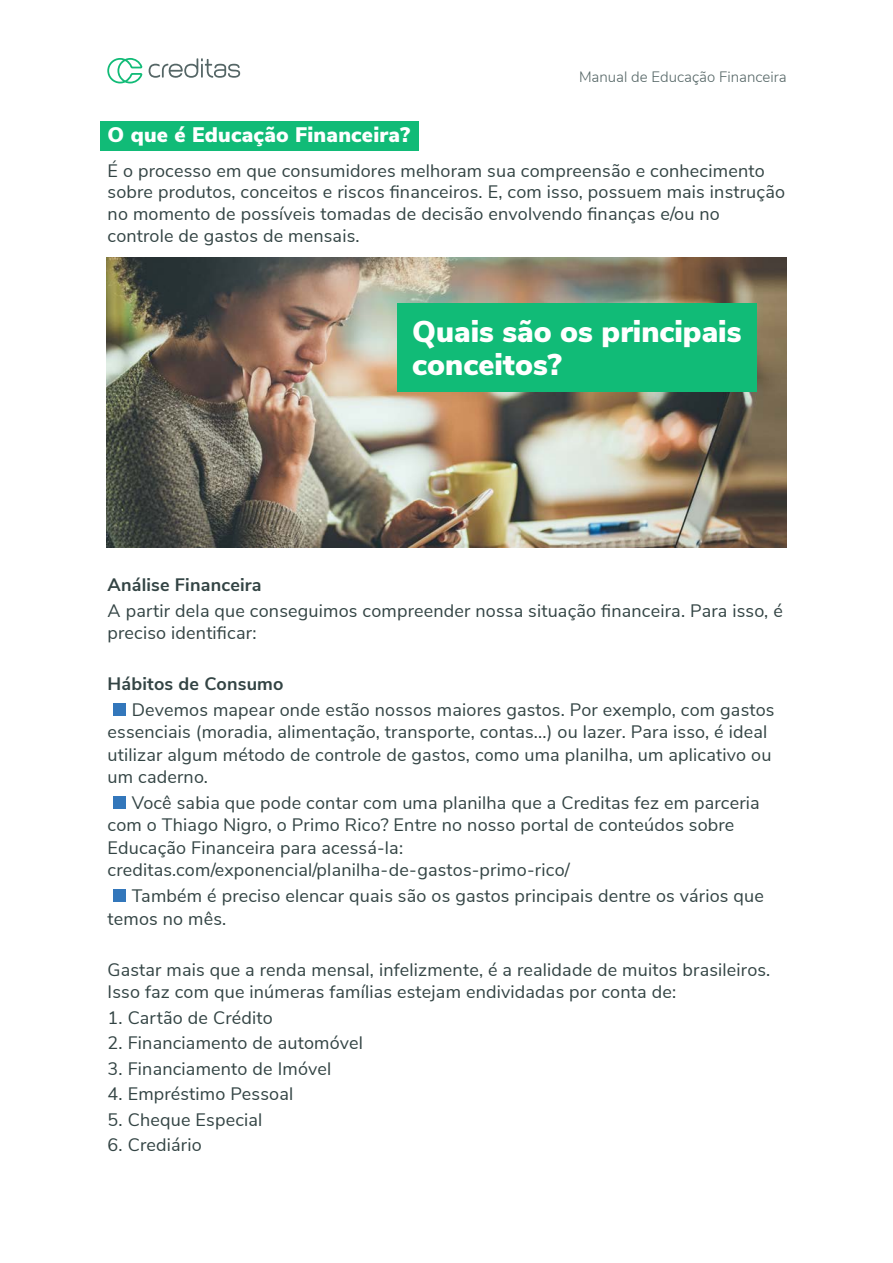
<style>
.page{position:relative;width:893px;height:1263px;background:#fff}
.page>*{position:absolute;margin:0;border:0;box-sizing:border-box;transform-origin:0 0}
.t1{font:900 30px/33px "Nunito Sans";color:#fff}
.t2{font:900 21px "Nunito Sans";letter-spacing:.01em;color:#fff}
.t3{font:18px/22.5px "Nunito Sans";letter-spacing:.01em;color:#344}
.t4{font:700 18px "Nunito Sans";letter-spacing:.01em;color:#344}
.t5{font:300 15px "Nunito Sans";color:#566}
</style>
<div class="page">
<div style="left:101px;top:121px;width:318px;height:30px;background:#1b7"></div>
<svg style="left:149px;top:58px;width:91px;height:20px"></svg>
<svg style="left:107px;top:58px;width:36px;height:25px"></svg>
<img style="left:106px;top:258px;width:681px;height:289px">
<div style="left:397px;top:304px;width:360px;height:88px;background:#1b7"></div>
<div style="left:113px;top:703px;width:13px;height:13px;background:#37b"></div>
<div style="left:113px;top:796px;width:13px;height:13px;background:#37b"></div>
<div style="left:113px;top:889px;width:13px;height:13px;background:#37b"></div>
<p class="t5" style="left:579px;top:66px;width:209px">Manual de Educação Financeira</p>
<p class="t2" style="left:108px;top:119px;width:304px">O que é Educação Financeira?</p>
<p class="t3" style="left:108px;top:159px;width:679px;line-height:21.6px">É o processo em que consumidores melhoram sua compreensão e conhecimento sobre produtos, conceitos e riscos financeiros. E, com isso, possuem mais instrução no momento de possíveis tomadas de decisão envolvendo finanças e/ou no controle de gastos de mensais.</p>
<h1 class="t1" style="left:412px;top:314px;width:331px">Quais são os principais conceitos?</h1>
<p class="t4" style="left:108px;top:572px;width:156px">Análise Financeira</p>
<p class="t3" style="left:108px;top:598px;width:677px">A partir dela que conseguimos compreender nossa situação financeira. Para isso, é preciso identificar:</p>
<p class="t4" style="left:108px;top:671px;width:177px">Hábitos de Consumo</p>
<p class="t3" style="left:108px;top:697px;width:668px;text-indent:24px">Devemos mapear onde estão nossos maiores gastos. Por exemplo, com gastos essenciais (moradia, alimentação, transporte, contas...) ou lazer. Para isso, é ideal utilizar algum método de controle de gastos, como uma planilha, um aplicativo ou um caderno.</p>
<p class="t3" style="left:108px;top:790px;width:654px;text-indent:24px">Você sabia que pode contar com uma planilha que a Creditas fez em parceria com o Thiago Nigro, o Primo Rico? Entre no nosso portal de conteúdos sobre Educação Financeira para acessá-la: creditas.com/exponencial/planilha-de-gastos-primo-rico/</p>
<p class="t3" style="left:108px;top:883px;width:658px;text-indent:24px">Também é preciso elencar quais são os gastos principais dentre os vários que temos no mês.</p>
<p class="t3" style="left:108px;top:957px;width:664px">Gastar mais que a renda mensal, infelizmente, é a realidade de muitos brasileiros.<br>Isso faz com que inúmeras famílias estejam endividadas por conta de:</p>
<p class="t3" style="left:108px;top:1005px;width:167px">1. Cartão de Crédito</p>
<p class="t3" style="left:108px;top:1030px;width:257px">2. Financiamento de automóvel</p>
<p class="t3" style="left:108px;top:1056px;width:225px">3. Financiamento de Imóvel</p>
<p class="t3" style="left:108px;top:1081px;width:187px">4. Empréstimo Pessoal</p>
<p class="t3" style="left:108px;top:1107px;width:156px">5. Cheque Especial</p>
<p class="t3" style="left:108px;top:1132px;width:96px">6. Crediário</p>
</div>
